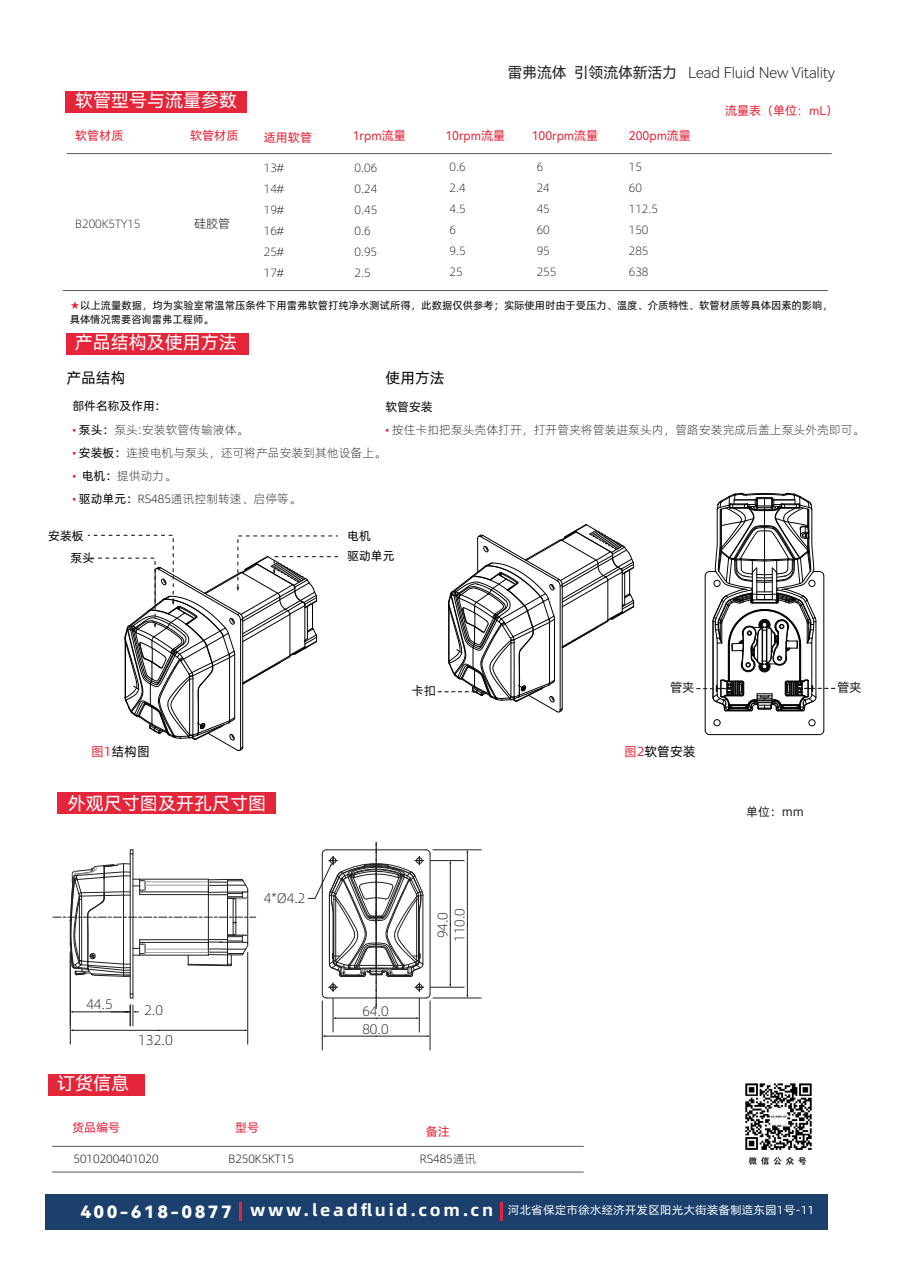
<style>
.page{position:relative;width:906px;height:1263px;background:#fff}
.page>*{position:absolute;margin:0;border:0;box-sizing:border-box;transform-origin:0 0}
.t1{font:18px "Harmony OS Sans SC";color:#fff}
.t2{font:15px "Harmony OS Sans SC Light";letter-spacing:-.02em;color:#262727}
.t3{font:15px "Alibaba Pu Hui Ti R";color:#030303}
.t4{font:14.25px "Alibaba Pu Hui Ti L";color:#231f20}
.t5{font:13.8px/18px "Alibaba Pu Hui Ti L";color:#231f20}
.t6{font:13.05px "Alibaba Pu Hui Ti R";color:#030303}
.t7{font:12.3px "Harmony OS Sans SC";color:#231f20}
.t8{font:12.3px "MS UI Gothic";color:#231f20}
.t9{font:12px "Alibaba Pu Hui Ti L";color:#030303}
.t10{font:12px/21px "Alibaba Pu Hui Ti L";color:#231f20}
.t11{font:12px "Harmony OS Sans SC";color:#e52539}
.t12{font:12px/22.2px "Alibaba Pu Hui Ti R";color:#030303}
.t13{font:12px "Alibaba Pu Hui Ti R";color:#231f20}
.t14{font:12px "Harmony OS Sans SC Light";color:#231f20}
.t15{font:11.55px "Alibaba Pu Hui Ti R";color:#fff}
.t16{font:10.5px/14.7px "Alibaba Pu Hui Ti R";color:#030303}
.s1{font-family:"Harmony OS Sans SC"}
.s2{color:#e52539}
.s3{font-family:"Alibaba Pu Hui Ti R";color:#e52539}
.s4{font-family:"Alibaba Pu Hui Ti R"}
.s5{font-family:"Harmony OS Sans SC Black";font-size:16.95px}
.s6{font-family:"Alibaba Pu Hui Ti B";font-size:16.95px}
</style>
<div class="page">
<div style="left:66px;top:333px;width:183px;height:21px;background:#e52539"></div>
<div style="left:65px;top:91px;width:182px;height:22px;background:#e52539"></div>
<div style="left:57px;top:792px;width:218px;height:22px;background:#e52539"></div>
<div style="left:49px;top:1074px;width:96px;height:22px;background:#e52539"></div>
<hr style="left:52px;top:1146px;width:532px;height:1px;background:#57585a">
<hr style="left:52px;top:1172px;width:532px;height:1px;background:#57585a">
<div style="left:45px;top:1194px;width:782px;height:35px;background:#1c406d"></div>
<hr style="left:239px;top:1202px;width:3px;height:19px;background:#e4243a">
<svg style="left:500px;top:1202px;width:2px;height:19px"></svg>
<img style="left:748px;top:1156px;width:59px;height:9px">
<img style="left:745px;top:1083px;width:67px;height:67px">
<hr style="left:67px;top:153px;width:764px;height:1px;background:#57585a">
<hr style="left:63px;top:290px;width:764px;height:1px;background:#57585a">
<svg style="left:88px;top:534px;width:250px;height:217px"></svg>
<hr style="left:823px;top:576px;width:1px;height:154px;background:#030303">
<svg style="left:819px;top:729px;width:5px;height:6px"></svg>
<hr style="left:709px;top:734px;width:110px;height:1px;background:#030303">
<svg style="left:704px;top:729px;width:6px;height:6px"></svg>
<hr style="left:705px;top:576px;width:1px;height:154px;background:#030303">
<div style="left:808px;top:719px;width:7px;height:7px;border:1px solid #030303;border-radius:50%"></div>
<div style="left:713px;top:719px;width:7px;height:7px;border:1px solid #030303;border-radius:50%"></div>
<svg style="left:696px;top:492px;width:139px;height:220px"></svg>
<svg style="left:438px;top:524px;width:196px;height:189px"></svg>
<hr style="left:70px;top:951px;width:1px;height:93px;background:#231f20">
<hr style="left:247px;top:952px;width:1px;height:92px;background:#231f20">
<hr style="left:73px;top:1030px;width:86px;height:1px;background:#231f20">
<hr style="left:159px;top:1030px;width:86px;height:1px;background:#231f20">
<svg style="left:70px;top:1005px;width:69px;height:26px"></svg>
<hr style="left:419px;top:998px;width:1px;height:34px;background:#231f20">
<hr style="left:333px;top:998px;width:1px;height:34px;background:#231f20">
<hr style="left:376px;top:1018px;width:40px;height:1px;background:#231f20">
<hr style="left:336px;top:1018px;width:40px;height:1px;background:#231f20">
<hr style="left:322px;top:1001px;width:1px;height:49px;background:#231f20">
<hr style="left:430px;top:1001px;width:1px;height:49px;background:#231f20">
<hr style="left:325px;top:1036px;width:51px;height:1px;background:#231f20">
<hr style="left:376px;top:1036px;width:51px;height:1px;background:#231f20">
<hr style="left:430px;top:987px;width:34px;height:1px;background:#231f20">
<hr style="left:430px;top:860px;width:34px;height:1px;background:#231f20">
<hr style="left:450px;top:924px;width:1px;height:60px;background:#231f20">
<hr style="left:450px;top:863px;width:1px;height:61px;background:#231f20">
<hr style="left:433px;top:849px;width:48px;height:1px;background:#231f20">
<hr style="left:433px;top:997px;width:48px;height:1px;background:#231f20">
<hr style="left:467px;top:852px;width:1px;height:72px;background:#231f20">
<hr style="left:467px;top:924px;width:1px;height:71px;background:#231f20">
<hr style="left:130px;top:854px;width:1px;height:140px;background:#231f20">
<hr style="left:133px;top:854px;width:1px;height:140px;background:#231f20">
<svg style="left:130px;top:849px;width:4px;height:5px"></svg>
<svg style="left:130px;top:993px;width:4px;height:5px"></svg>
<svg style="left:53px;top:863px;width:203px;height:114px"></svg>
<svg style="left:307px;top:842px;width:124px;height:166px"></svg>
<h1 class="t1" style="left:75px;top:88px;width:163px">软管型号与流量参数</h1>
<p class="t11" style="left:75px;top:128px;width:50px">软管材质</p>
<p class="t11" style="left:190px;top:128px;width:50px">软管材质</p>
<p class="t11" style="left:264px;top:129px;width:50px">适用软管</p>
<p class="t11" style="left:353px;top:128px;width:54px">1rpm流量</p>
<p class="t2" style="left:507px;top:62px;width:329px"><span class="s1">雷弗流体 引领流体新活力</span> Lead Fluid New Vitality</p>
<p class="t11" style="left:445px;top:128px;width:61px">10rpm流量</p>
<p class="t11" style="left:531px;top:128px;width:68px">100rpm流量</p>
<p class="t11" style="left:629px;top:128px;width:64px">200pm流量</p>
<p class="t11" style="left:725px;top:102px;width:115px">流量表（单位：mL）</p>
<p class="t10" style="left:75px;top:213px;width:67px">B200K5TY15</p>
<p class="t14" style="left:194px;top:216px;width:37px">硅胶管</p>
<p class="t10" style="left:264px;top:156px;width:22px;text-align:justify">13# 14# 19# 16# 25# 17#</p>
<p class="t10" style="left:354px;top:156px;width:24px">0.06<br>0.24<br>0.45<br>0.6<br>0.95<br>2.5</p>
<p class="t10" style="left:449px;top:155px;width:18px">0.6<br>2.4<br>4.5<br>6<br>9.5<br>25</p>
<p class="t10" style="left:537px;top:155px;width:21px">6<br>24<br>45<br>60<br>95<br>255</p>
<p class="t10" style="left:629px;top:155px;width:31px">15<br>60<br>112.5<br>150<br>285<br>638</p>
<p class="t16" style="left:70px;top:297px;width:764px"><span class="s2">★</span>以上流量数据，均为实验室常温常压条件下用雷弗软管打纯净水测试所得，此数据仅供参考；实际使用时由于受压力、温度、介质特性、软管材质等具体因素的影响，具体情况需要咨询雷弗工程师。</p>
<h1 class="t1" style="left:75px;top:330px;width:164px">产品结构及使用方法</h1>
<p class="t3" style="left:66px;top:367px;width:61px">产品结构</p>
<p class="t3" style="left:386px;top:367px;width:61px">使用方法</p>
<p class="t12" style="left:72px;top:394px;width:89px">部件名称及作用:</p>
<p class="t9" style="left:72px;top:420px;width:177px"><span class="s3">•</span> <span class="s4">泵头：</span>泵头:安装软管传输液体。</p>
<p class="t9" style="left:72px;top:443px;width:315px"><span class="s3">•</span> <span class="s4">安装板：</span>连接电机与泵头，还可将产品安装到其他设备上。</p>
<p class="t9" style="left:72px;top:467px;width:105px"><span class="s3">•</span> <span class="s4">电机：</span>提供动力。</p>
<p class="t9" style="left:72px;top:490px;width:230px"><span class="s3">•</span> <span class="s4">驱动单元：</span>RS485通讯控制转速、启停等。</p>
<p class="t12" style="left:385px;top:395px;width:49px">软管安装</p>
<p class="t9" style="left:385px;top:421px;width:480px"><span class="s3">•</span> 按住卡扣把泵头壳体打开，打开管夹将管装进泵头内，管路安装完成后盖上泵头外壳即可。</p>
<p class="t12" style="left:70px;top:524px;width:25px;text-indent:-22px">安装板泵头</p>
<p class="t12" style="left:347px;top:524px;width:49px;line-height:20.7px">电机<br>驱动单元</p>
<p class="t6" style="left:91px;top:741px;width:60px"><span class="s2">图1</span>结构图</p>
<h1 class="t1" style="left:68px;top:791px;width:199px">外观尺寸图及开孔尺寸图</h1>
<p class="t8" style="left:411px;top:685px;width:26px">卡扣</p>
<p class="t7" style="left:670px;top:679px;width:26px">管夹</p>
<p class="t7" style="left:837px;top:679px;width:26px">管夹</p>
<p class="t6" style="left:624px;top:741px;width:73px"><span class="s2">图2</span>软管安装</p>
<p class="t13" style="left:746px;top:802px;width:59px">单位：mm</p>
<p class="t5" style="left:264px;top:888px;width:43px">4*Ø4.2</p>
<p class="t5" style="left:86px;top:994px;width:28px">44.5</p>
<p class="t5" style="left:144px;top:1000px;width:20px">2.0</p>
<p class="t5" style="left:362px;top:1001px;width:28px">64.0<br>80.0</p>
<p class="t4" style="left:138px;top:1029px;width:36px">132.0</p>
<h1 class="t1" style="left:57px;top:1071px;width:73px">订货信息</h1>
<p class="t5" style="left:433px;top:942px;width:35px;line-height:17.1px;rotate:-90deg">94.0<br>110.0</p>
<p class="t11" style="left:72px;top:1119px;width:49px">货品编号</p>
<p class="t11" style="left:235px;top:1119px;width:25px">型号</p>
<p class="t11" style="left:426px;top:1123px;width:25px">备注</p>
<p class="t9" style="left:73px;top:1150px;width:87px">5010200401020</p>
<p class="t9" style="left:420px;top:1150px;width:58px">RS485通讯</p>
<p class="t9" style="left:228px;top:1150px;width:67px">B250K5KT15</p>
<p class="t15" style="left:80px;top:1201px;width:735px"><span class="s5">400-618-0877</span> <span class="s6">www.leadfluid.com.cn</span> 河北省保定市徐水经济开发区阳光大街装备制造东园1号-11</p>
</div>
